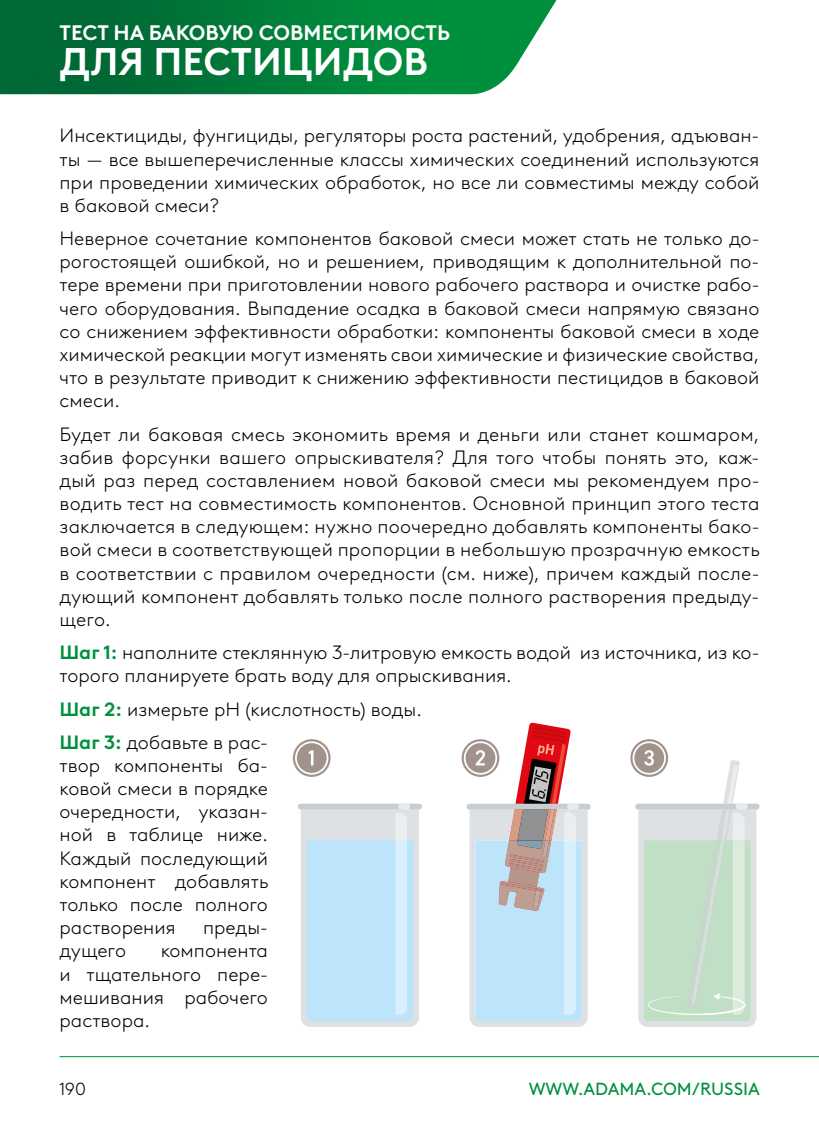
<style>
.page{position:relative;width:819px;height:1141px;background:#fff}
.page>*{position:absolute;margin:0;border:0;box-sizing:border-box;transform-origin:0 0}
.t1{font:700 38.5px "Brown LL Pan";color:#fff}
.t2{font:700 21px "Brown LL Pan";color:#fff}
.t3{font:300 19.25px/23.3px "Brown LL Pan";color:#000;text-align:justify}
.t4{font:17.5px "Brown LL Pan";color:#00913d}
.t5{font:300 17.5px "Brown LL Pan";color:#000}
.s1{font-weight:700;color:#00913d}
</style>
<div class="page">
<img style="left:0;top:0;width:556px;height:95px">
<hr style="left:60px;top:1056px;width:759px;height:1px;background:#00913d">
<div style="left:298px;top:804px;width:124px;height:6px;background:#c8cdd0;border-radius:3px"></div>
<svg style="left:301px;top:810px;width:118px;height:217px"></svg>
<div style="left:398px;top:804px;width:12px;height:6px;background:#e9ebec;border-radius:3px"></div>
<svg style="left:293px;top:739px;width:37px;height:38px"></svg>
<div style="left:295px;top:741px;width:33px;height:34px;border:2px solid #fff;border-radius:50%"></div>
<svg style="left:309px;top:750px;width:4px;height:15px"></svg>
<div style="left:466px;top:804px;width:124px;height:6px;background:#c8cdd0;border-radius:3px"></div>
<svg style="left:461px;top:739px;width:38px;height:38px"></svg>
<div style="left:464px;top:741px;width:33px;height:34px;border:2px solid #fff;border-radius:50%"></div>
<svg style="left:469px;top:723px;width:118px;height:304px"></svg>
<svg style="left:723px;top:760px;width:16px;height:44px"></svg>
<div style="left:635px;top:804px;width:124px;height:6px;background:#c8cdd0;border-radius:3px"></div>
<div style="left:735px;top:804px;width:12px;height:6px;background:#e9ebec;border-radius:3px"></div>
<svg style="left:638px;top:810px;width:118px;height:217px"></svg>
<svg style="left:630px;top:739px;width:38px;height:38px"></svg>
<div style="left:632px;top:741px;width:34px;height:34px;border:2px solid #fff;border-radius:50%"></div>
<svg style="left:644px;top:750px;width:10px;height:16px"></svg>
<p class="t2" style="left:60px;top:16px;width:392px">ТЕСТ НА БАКОВУЮ СОВМЕСТИМОСТЬ</p>
<h1 class="t1" style="left:60px;top:32px;width:370px">ДЛЯ ПЕСТИЦИДОВ</h1>
<p class="t3" style="left:60px;top:123px;width:701px">Инсектициды, фунгициды, регуляторы роста растений, удобрения, адъюван&shy;ты — все вышеперечисленные классы химических соединений используются при проведении химических обработок, но все ли совместимы между собой в баковой смеси?</p>
<p class="t3" style="left:60px;top:226px;width:701px">Неверное сочетание компонентов баковой смеси может стать не только до&shy;рогостоящей ошибкой, но и решением, приводящим к дополнительной по&shy;тере времени при приготовлении нового рабочего раствора и очистке рабо&shy;чего оборудования. Выпадение осадка в баковой смеси напрямую связано со снижением эффективности обработки: компоненты баковой смеси в ходе химической реакции могут изменять свои химические и физические свойства, что в результате приводит к снижению эффективности пестицидов в баковой смеси.</p>
<p class="t3" style="left:60px;top:421px;width:701px">Будет ли баковая смесь экономить время и деньги или станет кошмаром, забив форсунки вашего опрыскивателя? Для того чтобы понять это, каж&shy;дый раз перед составлением новой баковой смеси мы рекомендуем про&shy;водить тест на совместимость компонентов. Основной принцип этого теста заключается в следующем: нужно поочередно добавлять компоненты бако&shy;вой смеси в соответствующей пропорции в небольшую прозрачную емкость в соответствии с правилом очередности (см. ниже), причем каждый после&shy;дующий компонент добавлять только после полного растворения предыду&shy;щего.</p>
<p class="t3" style="left:60px;top:640px;width:701px"><span class="s1">Шаг 1:</span> наполните стеклянную 3-литровую емкость водой из источника, из ко&shy;торого планируете брать воду для опрыскивания.</p>
<p class="t3" style="left:60px;top:691px;width:364px;line-height:33.1px"><span class="s1">Шаг 2:</span> измерьте pH (кислотность) воды.<br><span class="s1">Шаг 3:</span> добавьте в рас-</p>
<p class="t3" style="left:60px;top:752px;width:210px">твор компоненты ба&shy;ковой смеси в порядке очередности, указан&shy;ной в таблице ниже.<br>Каждый последующий компонент добавлять только после полного растворения</p>
<p class="t3" style="left:203px;top:915px;width:66px">преды-</p>
<p class="t3" style="left:60px;top:938px;width:68px">дущего</p>
<p class="t3" style="left:60px;top:938px;width:210px;text-indent:101px">компонента и тщательного пере&shy;мешивания рабочего раствора.</p>
<p class="t5" style="left:60px;top:1076px;width:28px">190</p>
<p class="t4" style="left:528px;top:1076px;width:233px">WWW.ADAMA.COM/RUSSIA</p>
</div>
